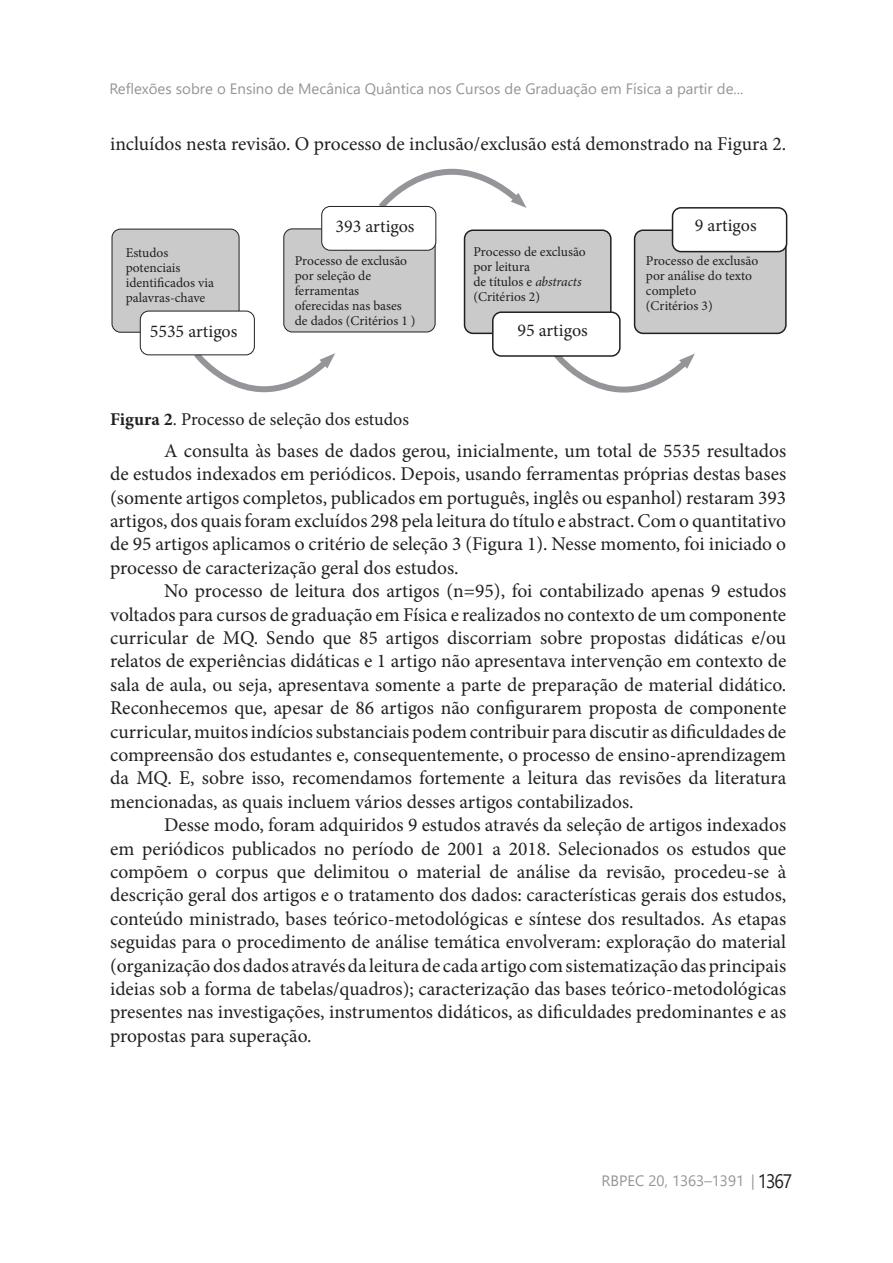
<style>
.page{position:relative;width:893px;height:1263px;background:#fff}
.page>*{position:absolute;margin:0;border:0;box-sizing:border-box;transform-origin:0 0}
.t1{font:19.5px/23.4px "Minion Pro";color:#231f20;text-align:justify}
.Texto_em_tabelas_e_q{font:18px "Minion Pro";color:#231f20}
.Título_tabelas_e_qua{font:18px "Minion Pro";color:#231f20}
.t2{font:15px "Segoe UI";color:#939598}
.Texto_em_tabelas_e_q-2{font:13.5px "Minion Pro";color:#231f20}
.s1{font-style:italic}
.s2{font-weight:700}
.s3{font-size:19.5px;color:#231f20}
</style>
<div class="page">
<div style="left:284px;top:229px;width:151px;height:103px;background:#cacaca;border-radius:9px"></div>
<div style="left:283px;top:228px;width:152px;height:104px;border:1px solid #231f20;border-radius:9px"></div>
<svg style="left:554px;top:353px;width:141px;height:40px"></svg>
<svg style="left:191px;top:349px;width:144px;height:44px"></svg>
<svg style="left:379px;top:168px;width:148px;height:44px"></svg>
<div style="left:112px;top:229px;width:127px;height:103px;background:#cacaca;border-radius:9px"></div>
<div style="left:112px;top:229px;width:127px;height:104px;border:1px solid #231f20;border-radius:9px"></div>
<div style="left:140px;top:311px;width:114px;height:44px;background:#fff;border-radius:9px"></div>
<div style="left:140px;top:311px;width:115px;height:44px;border:1px solid #231f20;border-radius:9px"></div>
<div style="left:322px;top:206px;width:114px;height:44px;background:#fff;border-radius:9px"></div>
<div style="left:321px;top:206px;width:115px;height:45px;border:1px solid #231f20;border-radius:9px"></div>
<div style="left:464px;top:230px;width:147px;height:103px;background:#cacaca;border-radius:9px"></div>
<div style="left:464px;top:229px;width:148px;height:105px;border:2px solid #231f20;border-radius:9px"></div>
<div style="left:493px;top:312px;width:127px;height:44px;background:#fff;border-radius:9px"></div>
<div style="left:492px;top:311px;width:129px;height:46px;border:2px solid #231f20;border-radius:9px"></div>
<div style="left:635px;top:230px;width:151px;height:103px;background:#cacaca;border-radius:9px"></div>
<div style="left:634px;top:229px;width:153px;height:105px;border:2px solid #231f20;border-radius:9px"></div>
<div style="left:672px;top:208px;width:115px;height:44px;background:#fff;border-radius:9px"></div>
<div style="left:672px;top:207px;width:115px;height:45px;border:2px solid #231f20;border-radius:9px"></div>
<p class="t2" style="left:109px;top:74px;width:635px">Reflexões sobre o Ensino de Mecânica Quântica nos Cursos de Graduação em Física a partir de...</p>
<p class="t1" style="left:110px;top:132px;width:678px">incluídos nesta revisão. O processo de inclusão/exclusão está demonstrado na Figura 2.</p>
<p class="Texto_em_tabelas_e_q-2" style="left:126px;top:244px;width:44px">Estudos</p>
<p class="Texto_em_tabelas_e_q-2" style="left:126px;top:259px;width:56px">potenciais</p>
<p class="Texto_em_tabelas_e_q-2" style="left:126px;top:274px;width:90px">identificados via</p>
<p class="Texto_em_tabelas_e_q-2" style="left:126px;top:289px;width:81px">palavras-chave</p>
<p class="Texto_em_tabelas_e_q" style="left:150px;top:319px;width:89px">5535 artigos</p>
<p class="Texto_em_tabelas_e_q" style="left:335px;top:214px;width:81px">393 artigos</p>
<p class="Texto_em_tabelas_e_q-2" style="left:295px;top:252px;width:114px">Processo de exclusão</p>
<p class="Texto_em_tabelas_e_q-2" style="left:295px;top:267px;width:78px">por seleção de</p>
<p class="Texto_em_tabelas_e_q-2" style="left:295px;top:282px;width:66px">ferramentas</p>
<p class="Texto_em_tabelas_e_q-2" style="left:295px;top:297px;width:109px">oferecidas nas bases</p>
<p class="Texto_em_tabelas_e_q-2" style="left:295px;top:312px;width:122px">de dados (Critérios 1 )</p>
<p class="Texto_em_tabelas_e_q-2" style="left:473px;top:243px;width:114px">Processo de exclusão</p>
<p class="Texto_em_tabelas_e_q-2" style="left:473px;top:258px;width:58px">por leitura</p>
<p class="Texto_em_tabelas_e_q-2" style="left:473px;top:273px;width:110px">de títulos e <span class="s1">abstracts</span></p>
<p class="Texto_em_tabelas_e_q-2" style="left:473px;top:288px;width:68px">(Critérios 2)</p>
<p class="Texto_em_tabelas_e_q" style="left:517px;top:318px;width:72px">95 artigos</p>
<p class="Texto_em_tabelas_e_q" style="left:695px;top:213px;width:63px">9 artigos</p>
<p class="Texto_em_tabelas_e_q-2" style="left:646px;top:252px;width:114px">Processo de exclusão</p>
<p class="Texto_em_tabelas_e_q-2" style="left:646px;top:267px;width:108px">por análise do texto</p>
<p class="Texto_em_tabelas_e_q-2" style="left:646px;top:282px;width:52px">completo</p>
<p class="Texto_em_tabelas_e_q-2" style="left:646px;top:297px;width:68px">(Critérios 3)</p>
<p class="Título_tabelas_e_qua" style="left:110px;top:407px;width:300px"><span class="s2">Figura 2</span>. Processo de seleção dos estudos</p>
<p class="t1" style="left:110px;top:439px;width:678px;text-indent:54px">A consulta às bases de dados gerou, inicialmente, um total de 5535 resultados de estudos indexados em periódicos. Depois, usando ferramentas próprias destas bases (somente artigos completos, publicados em português, inglês ou espanhol) restaram 393 artigos, dos quais foram excluídos 298 pela leitura do título e abstract. Com o quantitativo de 95 artigos aplicamos o critério de seleção 3 (Figura 1). Nesse momento, foi iniciado o processo de caracterização geral dos estudos.</p>
<p class="t1" style="left:110px;top:579px;width:678px;text-indent:54px">No processo de leitura dos artigos (n=95), foi contabilizado apenas 9 estudos voltados para cursos de graduação em Física e realizados no contexto de um componente curricular de MQ. Sendo que 85 artigos discorriam sobre propostas didáticas e/ou relatos de experiências didáticas e 1 artigo não apresentava intervenção em contexto de sala de aula, ou seja, apresentava somente a parte de preparação de material didático.<br>Reconhecemos que, apesar de 86 artigos não configurarem proposta de componente curricular, muitos indícios substanciais podem contribuir para discutir as dificuldades de compreensão dos estudantes e, consequentemente, o processo de ensino-aprendizagem da MQ. E, sobre isso, recomendamos fortemente a leitura das revisões da literatura mencionadas, as quais incluem vários desses artigos contabilizados.</p>
<p class="t1" style="left:110px;top:813px;width:678px;text-indent:54px">Desse modo, foram adquiridos 9 estudos através da seleção de artigos indexados em periódicos publicados no período de 2001 a 2018. Selecionados os estudos que compõem o corpus que delimitou o material de análise da revisão, procedeu-se à descrição geral dos artigos e o tratamento dos dados: características gerais dos estudos, conteúdo ministrado, bases teórico-metodológicas e síntese dos resultados. As etapas seguidas para o procedimento de análise temática envolveram: exploração do material (organização dos dados através da leitura de cada artigo com sistematização das principais ideias sob a forma de tabelas/quadros); caracterização das bases teórico-metodológicas presentes nas investigações, instrumentos didáticos, as dificuldades predominantes e as propostas para superação.</p>
<p class="t2" style="left:601px;top:1166px;width:192px">RBPEC 20, 1363–1391 | <span class="s3">1367</span></p>
</div>
